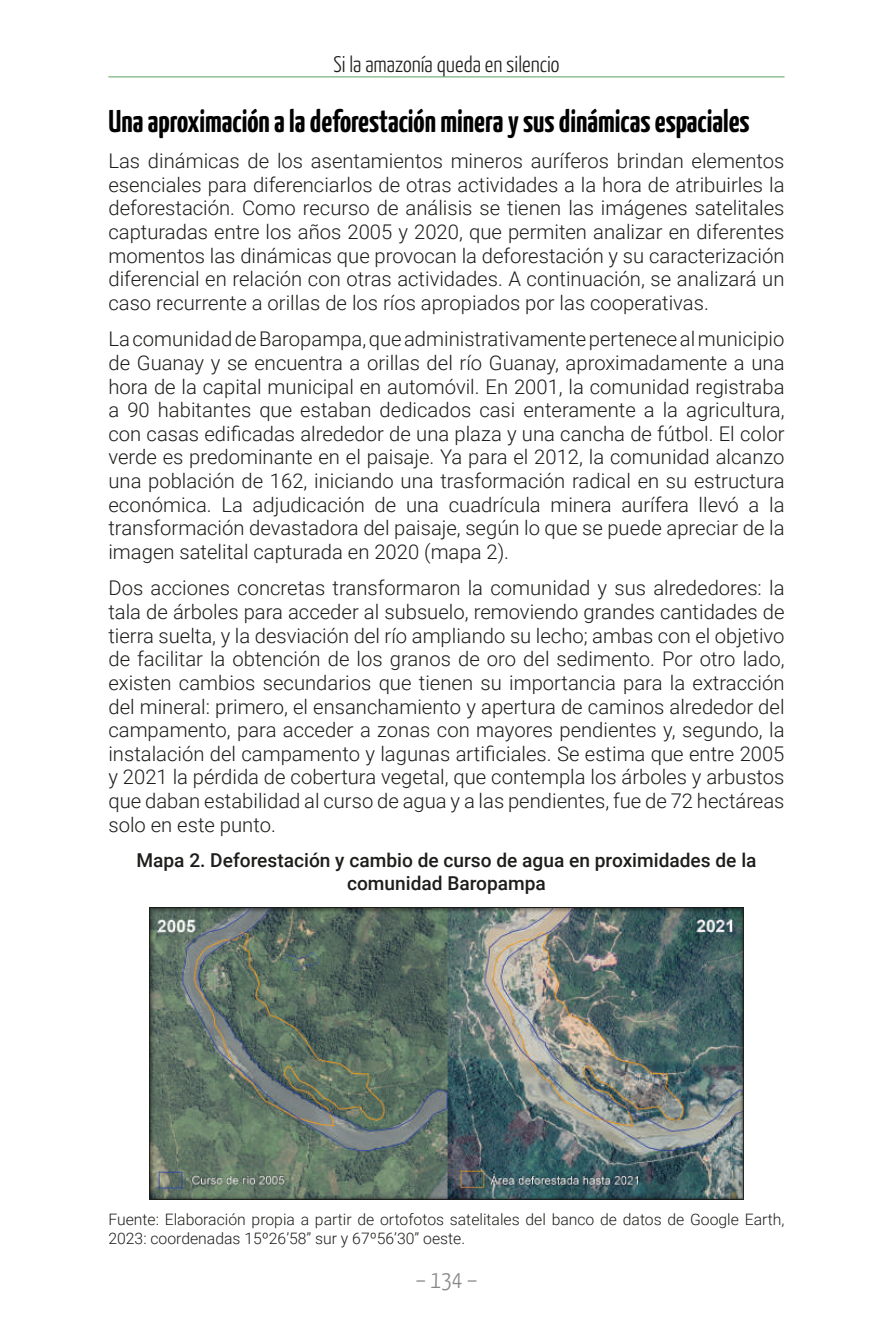
<style>
.page{position:relative;width:893px;height:1340px;background:#fff}
.page>*{position:absolute;margin:0;border:0;box-sizing:border-box;transform-origin:0 0}
.t1{font:700 31.5px "Yanone Kaffeesatz";color:#020203}
.t2{font:300 24.75px "Yanone Kaffeesatz";color:#878787}
.t3{font:300 22.5px "Yanone Kaffeesatz";color:#1d1d1b}
.t4{font:300 20.25px/23.6px "Roboto";color:#1d1d1b;text-align:justify}
.t5{font:500 19.12px/22.9px "Roboto";color:#1d1d1b;text-align:center}
.t6{font:300 15.75px/18.9px "Roboto";color:#1d1d1b}
</style>
<div class="page">
<hr style="left:108px;top:76px;width:676px;height:1px;background:#6cab6f">
<img style="left:151px;top:909px;width:591px;height:288px">
<div style="left:149px;top:907px;width:595px;height:292px;border:1px solid #1d1d1b"></div>
<p class="t3" style="left:333px;top:51px;width:228px">Si la amazonía queda en silencio</p>
<h1 class="t1" style="left:108px;top:101px;width:643px">Una aproximación a la deforestación minera y sus dinámicas espaciales</h1>
<p class="t4" style="left:108px;top:148px;width:678px">Las dinámicas de los asentamientos mineros auríferos brindan elementos esenciales para diferenciarlos de otras actividades a la hora de atribuirles la deforestación. Como recurso de análisis se tienen las imágenes satelitales capturadas entre los años 2005 y 2020, que permiten analizar en diferentes momentos las dinámicas que provocan la deforestación y su caracterización diferencial en relación con otras actividades. A continuación, se analizará un caso recurrente a orillas de los ríos apropiados por las cooperativas.</p>
<p class="t4" style="left:108px;top:326px;width:678px">La comunidad de Baropampa, que administrativamente pertenece al municipio de Guanay y se encuentra a orillas del río Guanay, aproximadamente a una hora de la capital municipal en automóvil. En 2001, la comunidad registraba a 90 habitantes que estaban dedicados casi enteramente a la agricultura, con casas edificadas alrededor de una plaza y una cancha de fútbol. El color verde es predominante en el paisaje. Ya para el 2012, la comunidad alcanzo una población de 162, iniciando una trasformación radical en su estructura económica. La adjudicación de una cuadrícula minera aurífera llevó a la transformación devastadora del paisaje, según lo que se puede apreciar de la imagen satelital capturada en 2020 (mapa 2).</p>
<p class="t4" style="left:108px;top:575px;width:678px">Dos acciones concretas transformaron la comunidad y sus alrededores: la tala de árboles para acceder al subsuelo, removiendo grandes cantidades de tierra suelta, y la desviación del río ampliando su lecho; ambas con el objetivo de facilitar la obtención de los granos de oro del sedimento. Por otro lado, existen cambios secundarios que tienen su importancia para la extracción del mineral: primero, el ensanchamiento y apertura de caminos alrededor del campamento, para acceder a zonas con mayores pendientes y, segundo, la instalación del campamento y lagunas artificiales. Se estima que entre 2005 y 2021 la pérdida de cobertura vegetal, que contempla los árboles y arbustos que daban estabilidad al curso de agua y a las pendientes, fue de 72 hectáreas solo en este punto.</p>
<p class="t5" style="left:136px;top:848px;width:622px">Mapa 2. Deforestación y cambio de curso de agua en proximidades de la comunidad Baropampa</p>
<p class="t6" style="left:108px;top:1209px;width:678px">Fuente: Elaboración propia a partir de ortofotos satelitales del banco de datos de Google Earth,<br>2023: coordenadas 15º26’58’’ sur y 67º56’30’’ oeste.</p>
<p class="t2" style="left:415px;top:1264px;width:64px">– 134 –</p>
</div>
